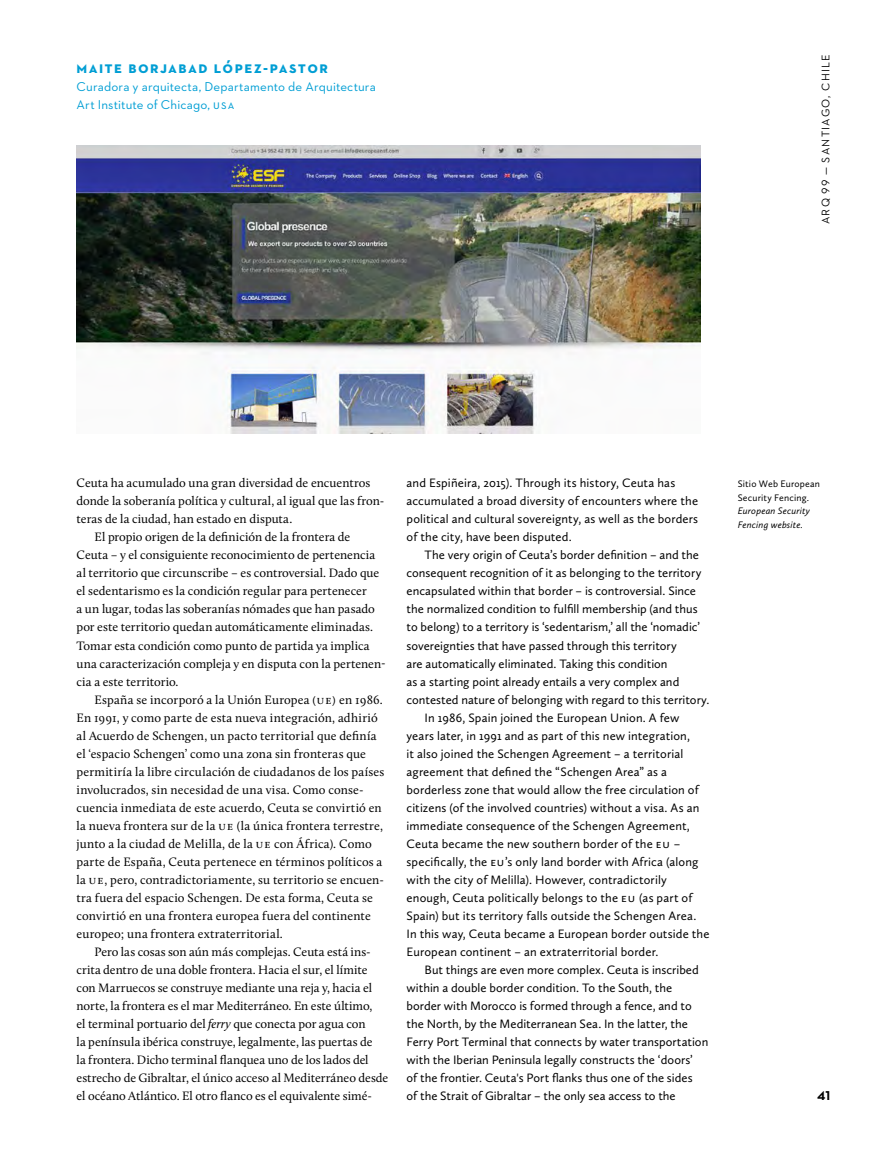
<style>
.page{position:relative;width:872px;height:1149px;background:#fff}
.page>*{position:absolute;margin:0;border:0;box-sizing:border-box;transform-origin:0 0}
.t1{font:700 16.5px "Neutraface 2 Text";letter-spacing:.085em;color:#009ed4}
.t2{font:13.05px/18px "Neutraface 2 Text";letter-spacing:.01em;color:#009ed4}
.t3{font:700 13.05px "Neutraface 2 Text";color:#000}
.t4{font:12.6px "Calluna";letter-spacing:.005em;color:#000}
.t5{font:12.6px/18px "Calluna Sans";letter-spacing:.005em;color:#000}
.t6{font:11.25px "Neutraface 2 Text";letter-spacing:.11em;color:#000}
.t7{font:9.75px/13.5px "Calluna Sans";letter-spacing:.01em;color:#000}
.t8{font:italic 9.75px/13.5px "Calluna Sans";letter-spacing:.015em;color:#000}
.s1{font-style:italic}
</style>
<div class="page">
<img style="left:77px;top:145px;width:623px;height:288px">
<h1 class="t1" style="left:77px;top:57px;width:253px">Maite Borjabad López-Pastor</h1>
<p class="t2" style="left:77px;top:77px;width:301px">Curadora y arquitecta, Departamento de Arquitectura<br>Art Institute of Chicago, USA</p>
<p class="t6" style="left:818px;top:224px;width:171px;rotate:-90deg">ARQ 99 — SANTIAGO, CHILE</p>
<p class="t4" style="left:77px;top:475px;width:295px">Ceuta ha acumulado una gran diversidad de encuentros</p>
<p class="t4" style="left:77px;top:493px;width:309px">donde la soberanía política y cultural, al igual que las fron-</p>
<p class="t4" style="left:77px;top:511px;width:217px">teras de la ciudad, han estado en disputa.</p>
<p class="t4" style="left:95px;top:529px;width:257px">El propio origen de la definición de la frontera de</p>
<p class="t4" style="left:77px;top:547px;width:300px">Ceuta – y el consiguiente reconocimiento de pertenencia</p>
<p class="t4" style="left:77px;top:565px;width:304px">al territorio que circunscribe – es controversial. Dado que</p>
<p class="t4" style="left:77px;top:583px;width:292px">el sedentarismo es la condición regular para pertenecer</p>
<p class="t4" style="left:77px;top:601px;width:300px">a un lugar, todas las soberanías nómades que han pasado</p>
<p class="t4" style="left:77px;top:619px;width:298px">por este territorio quedan automáticamente eliminadas.</p>
<p class="t4" style="left:77px;top:637px;width:295px">Tomar esta condición como punto de partida ya implica</p>
<p class="t4" style="left:77px;top:655px;width:310px">una caracterización compleja y en disputa con la pertenen-</p>
<p class="t4" style="left:77px;top:673px;width:104px">cia a este territorio.</p>
<p class="t4" style="left:95px;top:691px;width:290px">España se incorporó a la Unión Europea (ue) en 1986.</p>
<p class="t4" style="left:77px;top:709px;width:303px">En 1991, y como parte de esta nueva integración, adhirió</p>
<p class="t4" style="left:77px;top:727px;width:302px">al Acuerdo de Schengen, un pacto territorial que definía</p>
<p class="t4" style="left:77px;top:745px;width:291px">el ‘espacio Schengen’ como una zona sin fronteras que</p>
<p class="t4" style="left:77px;top:763px;width:309px">permitiría la libre circulación de ciudadanos de los países</p>
<p class="t4" style="left:77px;top:781px;width:289px">involucrados, sin necesidad de una visa. Como conse-</p>
<p class="t4" style="left:77px;top:799px;width:307px">cuencia inmediata de este acuerdo, Ceuta se convirtió en</p>
<p class="t4" style="left:77px;top:817px;width:308px">la nueva frontera sur de la ue (la única frontera terrestre,</p>
<p class="t4" style="left:77px;top:835px;width:297px">junto a la ciudad de Melilla, de la ue con África). Como</p>
<p class="t4" style="left:77px;top:853px;width:307px">parte de España, Ceuta pertenece en términos políticos a</p>
<p class="t4" style="left:77px;top:871px;width:309px">la ue , pero, contradictoriamente, su territorio se encuen-</p>
<p class="t4" style="left:77px;top:889px;width:298px">tra fuera del espacio Schengen. De esta forma, Ceuta se</p>
<p class="t4" style="left:77px;top:907px;width:296px">convirtió en una frontera europea fuera del continente</p>
<p class="t4" style="left:77px;top:925px;width:208px">europeo; una frontera extraterritorial.</p>
<p class="t4" style="left:95px;top:943px;width:278px">Pero las cosas son aún más complejas. Ceuta está ins-</p>
<p class="t4" style="left:77px;top:961px;width:292px">crita dentro de una doble frontera. Hacia el sur, el límite</p>
<p class="t4" style="left:77px;top:979px;width:297px">con Marruecos se construye mediante una reja y, hacia el</p>
<p class="t4" style="left:77px;top:997px;width:297px">norte, la frontera es el mar Mediterráneo. En este último,</p>
<p class="t4" style="left:77px;top:1015px;width:291px">el terminal portuario del <span class="s1">ferry</span> que conecta por agua con</p>
<p class="t4" style="left:77px;top:1033px;width:298px">la península ibérica construye, legalmente, las puertas de</p>
<p class="t4" style="left:77px;top:1051px;width:294px">la frontera. Dicho terminal flanquea uno de los lados del</p>
<p class="t4" style="left:77px;top:1069px;width:313px">estrecho de Gibraltar, el único acceso al Mediterráneo desde</p>
<p class="t4" style="left:77px;top:1087px;width:297px">el océano Atlántico. El otro flanco es el equivalente simé-</p>
<p class="t5" style="left:406px;top:474px;width:293px">and Espiñeira, 2015). Through its history, Ceuta has accumulated a broad diversity of encounters where the political and cultural sovereignty, as well as the borders of the city, have been disputed.</p>
<p class="t5" style="left:424px;top:546px;width:276px">The very origin of Ceuta’s border definition – and the</p>
<p class="t5" style="left:406px;top:564px;width:296px">consequent recognition of it as belonging to the territory</p>
<p class="t5" style="left:406px;top:582px;width:291px">encapsulated within that border – is controversial. Since</p>
<p class="t5" style="left:406px;top:600px;width:292px">the normalized condition to fulfill membership (and thus</p>
<p class="t5" style="left:406px;top:618px;width:295px">to belong) to a territory is ‘sedentarism,’ all the ‘nomadic’</p>
<p class="t5" style="left:406px;top:636px;width:272px">sovereignties that have passed through this territory</p>
<p class="t5" style="left:406px;top:654px;width:262px">are automatically eliminated. Taking this condition</p>
<p class="t5" style="left:406px;top:672px;width:274px">as a starting point already entails a very complex and</p>
<p class="t5" style="left:406px;top:690px;width:304px">contested nature of belonging with regard to this territory.</p>
<p class="t5" style="left:424px;top:708px;width:256px">In 1986, Spain joined the European Union. A few</p>
<p class="t5" style="left:406px;top:726px;width:285px">years later, in 1991 and as part of this new integration,</p>
<p class="t5" style="left:406px;top:744px;width:278px">it also joined the Schengen Agreement – a territorial</p>
<p class="t5" style="left:406px;top:762px;width:262px">agreement that defined the “Schengen Area” as a</p>
<p class="t5" style="left:406px;top:780px;width:295px">borderless zone that would allow the free circulation of</p>
<p class="t5" style="left:406px;top:798px;width:294px">citizens (of the involved countries) without a visa. As an</p>
<p class="t5" style="left:406px;top:816px;width:285px">immediate consequence of the Schengen Agreement,</p>
<p class="t5" style="left:406px;top:834px;width:275px">Ceuta became the new southern border of the eu –</p>
<p class="t5" style="left:406px;top:852px;width:293px">specifically, the eu’s only land border with Africa (along</p>
<p class="t5" style="left:406px;top:870px;width:262px">with the city of Melilla). However, contradictorily</p>
<p class="t5" style="left:406px;top:888px;width:288px">enough, Ceuta politically belongs to the eu (as part of</p>
<p class="t5" style="left:406px;top:906px;width:291px">Spain) but its territory falls outside the Schengen Area.</p>
<p class="t5" style="left:406px;top:924px;width:304px">In this way, Ceuta became a European border outside the</p>
<p class="t5" style="left:406px;top:942px;width:253px">European continent – an extraterritorial border.</p>
<p class="t5" style="left:424px;top:960px;width:276px">But things are even more complex. Ceuta is inscribed</p>
<p class="t5" style="left:406px;top:978px;width:267px">within a double border condition. To the South, the</p>
<p class="t5" style="left:406px;top:996px;width:287px">border with Morocco is formed through a fence, and to</p>
<p class="t5" style="left:406px;top:1014px;width:283px">the North, by the Mediterranean Sea. In the latter, the</p>
<p class="t5" style="left:406px;top:1032px;width:303px">Ferry Port Terminal that connects by water transportation</p>
<p class="t5" style="left:406px;top:1050px;width:288px">with the Iberian Peninsula legally constructs the ‘doors’</p>
<p class="t5" style="left:406px;top:1068px;width:287px">of the frontier. Ceuta's Port flanks thus one of the sides</p>
<p class="t5" style="left:406px;top:1086px;width:271px">of the Strait of Gibraltar – the only sea access to the</p>
<p class="t7" style="left:737px;top:477px;width:84px">Sitio Web European<br>Security Fencing.</p>
<p class="t8" style="left:737px;top:504px;width:74px">European Security<br>Fencing website.</p>
<p class="t3" style="left:817px;top:1086px;width:15px">41</p>
</div>
